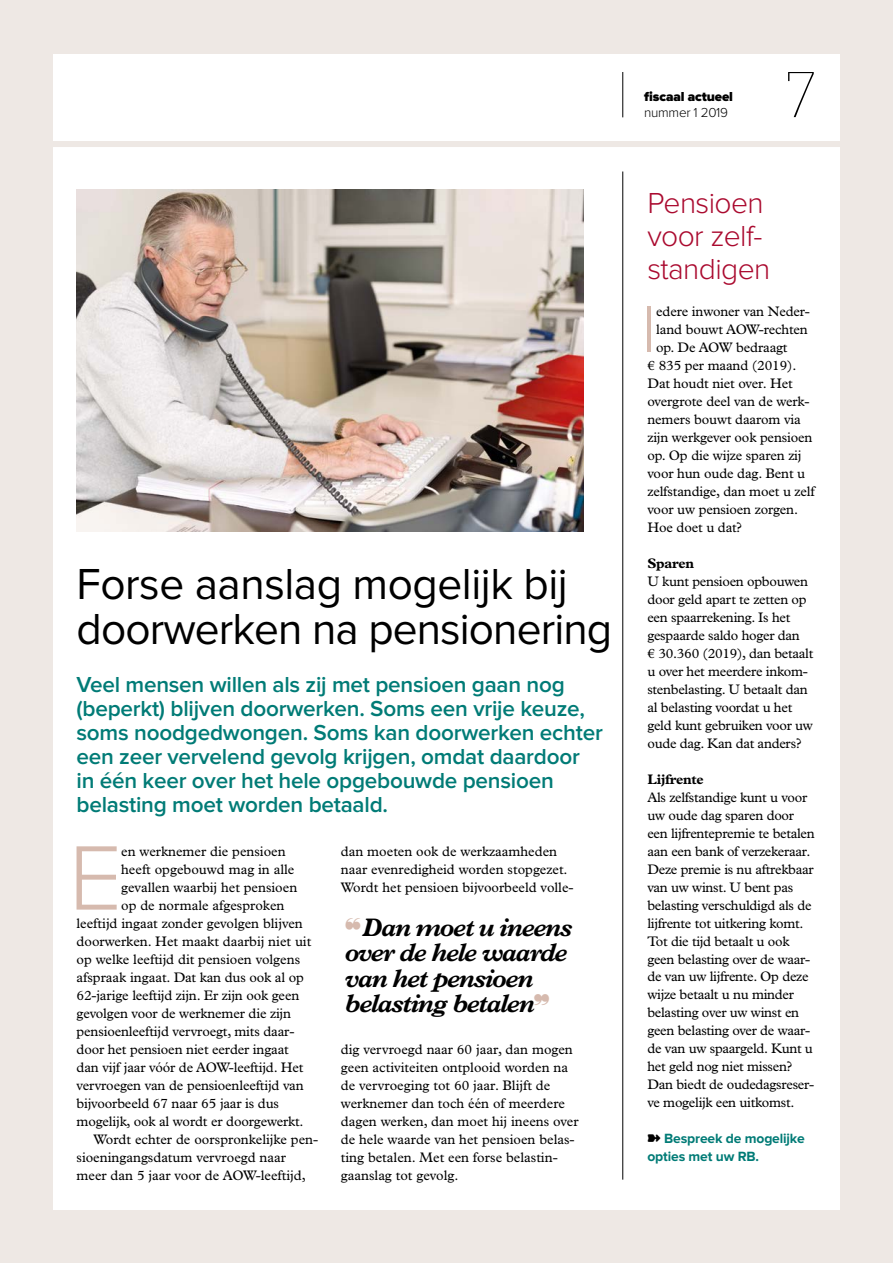
<style>
.page{position:relative;width:893px;height:1263px;background:#eee8e4}
.page>*{position:absolute;margin:0;border:0;box-sizing:border-box;transform-origin:0 0}
.t1{font:300 94.8px "Proxima Nova";color:#d6baae}
.t2{font:300 67.8px "Proxima Nova";color:#d6baae}
.t3{font:100 63px "Glypha LT Std";color:#000}
.t4{font:45px/45px "Proxima Nova";letter-spacing:-.02em;color:#000}
.t5{font:300 30px/33px "Proxima Nova";letter-spacing:-.02em;color:#aa0a2f}
.t6{font:italic 700 25.5px/25.5px "Plantin Std";letter-spacing:-.05em;color:#000}
.t7{font:600 22.5px/24px "Proxima Nova";letter-spacing:-.01em;color:#007b76}
.t8{font:13.8px/18px "Plantin Std";letter-spacing:-.01em;color:#000}
.t9{font:700 13.8px/18px "Proxima Nova";letter-spacing:-.01em;color:#007b76}
.t10{font:900 13.5px/16.5px "Proxima Nova";letter-spacing:-.01em;color:#000}
.s1{color:#d6baae}
.s2{font-weight:300}
.s3{font-weight:700}
</style>
<div class="page">
<div style="left:53px;top:54px;width:787px;height:1156px;background:#fff"></div>
<div style="left:0;top:141px;width:893px;height:6px;background:#eee8e4"></div>
<hr style="left:622px;top:72px;width:1px;height:45px;background:#000">
<img style="left:77px;top:189px;width:507px;height:342px">
<hr style="left:622px;top:171px;width:1px;height:1008px;background:#000">
<p class="t4" style="left:77px;top:563px;width:537px">Forse aanslag mogelijk bij doorwerken na pensionering</p>
<p class="t7" style="left:77px;top:673px;width:528px">Veel mensen willen als zij met pensioen gaan nog (beperkt) blijven doorwerken. Soms een vrije keuze, soms noodgedwongen. Soms kan doorwerken echter een zeer vervelend gevolg krijgen, omdat daardoor in één keer over het hele opgebouwde pensioen belasting moet worden betaald.</p>
<p class="t1" style="left:69px;top:835px;width:55px">E</p>
<p class="t8" style="left:121px;top:842px;width:166px">en werknemer die pensioen</p>
<p class="t8" style="left:341px;top:842px;width:234px">dan moeten ook de werkzaamheden naar evenredigheid worden stopgezet.<br>Wordt het pensioen bijvoorbeeld volle-</p>
<p class="t8" style="left:121px;top:860px;width:175px">heeft opgebouwd mag in alle</p>
<p class="t8" style="left:121px;top:878px;width:178px">gevallen waarbij het pensioen</p>
<p class="t8" style="left:121px;top:896px;width:165px">op de normale afgesproken</p>
<p class="t8" style="left:77px;top:914px;width:228px">leeftijd ingaat zonder gevolgen blijven</p>
<p class="t8" style="left:77px;top:932px;width:236px">doorwerken. Het maakt daarbij niet uit</p>
<p class="t8" style="left:77px;top:950px;width:225px">op welke leeftijd dit pensioen volgens</p>
<p class="t8" style="left:77px;top:968px;width:229px">afspraak ingaat. Dat kan dus ook al op</p>
<p class="t8" style="left:77px;top:986px;width:224px">62-jarige leeftijd zijn. Er zijn ook geen</p>
<p class="t8" style="left:77px;top:1004px;width:216px">gevolgen voor de werknemer die zijn</p>
<p class="t8" style="left:77px;top:1022px;width:219px">pensioenleeftijd vervroegt, mits daar-</p>
<p class="t8" style="left:77px;top:1040px;width:214px">door het pensioen niet eerder ingaat</p>
<p class="t8" style="left:77px;top:1058px;width:228px">dan vijf jaar vóór de AOW-leeftijd. Het</p>
<p class="t8" style="left:77px;top:1076px;width:229px">vervroegen van de pensioenleeftijd van</p>
<p class="t8" style="left:77px;top:1094px;width:204px">bijvoorbeeld 67 naar 65 jaar is dus</p>
<p class="t8" style="left:77px;top:1112px;width:229px">mogelijk, ook al wordt er doorgewerkt.</p>
<p class="t8" style="left:94px;top:1130px;width:226px">Wordt echter de oorspronkelijke pen-</p>
<p class="t8" style="left:77px;top:1148px;width:211px">sioeningangsdatum vervroegd naar</p>
<p class="t8" style="left:77px;top:1166px;width:231px">meer dan 5 jaar voor de AOW-leeftijd,</p>
<p class="t6" style="left:345px;top:914px;width:229px"><span class="s1">❝</span>Dan moet u ineens over de hele waarde van het pensioen belasting betalen</p>
<p class="t8" style="left:341px;top:1040px;width:239px">dig vervroegd naar 60 jaar, dan mogen geen activiteiten ontplooid worden na de vervroeging tot 60 jaar. Blijft de werknemer dan toch één of meerdere dagen werken, dan moet hij ineens over de hele waarde van het pensioen belas&shy;ting betalen. Met een forse belastin&shy;gaanslag tot gevolg.</p>
<p class="t10" style="left:644px;top:89px;width:90px">fiscaal actueel <span class="s2">nummer 1 2019</span></p>
<p class="t3" style="left:785px;top:58px;width:33px">7</p>
<p class="t5" style="left:647px;top:188px;width:124px">Pensioen voor zelf&shy;standigen</p>
<p class="t2" style="left:642px;top:298px;width:17px">I</p>
<p class="t8" style="left:656px;top:302px;width:155px">edere inwoner van Neder-</p>
<p class="t8" style="left:656px;top:320px;width:153px">land bouwt AOW-rechten</p>
<p class="t8" style="left:656px;top:338px;width:133px">op. De AOW bedraagt</p>
<p class="t8" style="left:647px;top:356px;width:151px">€ 835 per maand (2019).</p>
<p class="t8" style="left:647px;top:374px;width:147px">Dat houdt niet over. Het</p>
<p class="t8" style="left:647px;top:392px;width:164px">overgrote deel van de werk-</p>
<p class="t8" style="left:647px;top:410px;width:155px">nemers bouwt daarom via</p>
<p class="t8" style="left:647px;top:428px;width:167px">zijn werkgever ook pensioen</p>
<p class="t8" style="left:647px;top:446px;width:156px">op. Op die wijze sparen zij</p>
<p class="t8" style="left:647px;top:464px;width:159px">voor hun oude dag. Bent u</p>
<p class="t8" style="left:647px;top:482px;width:169px">zelfstandige, dan moet u zelf</p>
<p class="t8" style="left:647px;top:500px;width:152px">voor uw pensioen zorgen.</p>
<p class="t8" style="left:647px;top:518px;width:96px">Hoe doet u dat?</p>
<p class="t8" style="left:647px;top:554px;width:167px"><span class="s3">Sparen<br></span>U kunt pensioen opbouwen door geld apart te zetten op een spaarrekening. Is het gespaarde saldo hoger dan<br>€ 30.360 (2019), dan betaalt u over het meerdere inkom&shy;stenbelasting. U betaalt dan al belasting voordat u het geld kunt gebruiken voor uw oude dag. Kan dat anders?</p>
<p class="t8" style="left:647px;top:770px;width:169px"><span class="s3">Lijfrente<br></span>Als zelfstandige kunt u voor uw oude dag sparen door een lijfrentepremie te betalen aan een bank of verzekeraar.<br>Deze premie is nu aftrekbaar van uw winst. U bent pas belasting verschuldigd als de lijfrente tot uitkering komt.<br>Tot die tijd betaalt u ook geen belasting over de waar&shy;de van uw lijfrente. Op deze wijze betaalt u nu minder belasting over uw winst en geen belasting over de waar&shy;de van uw spaargeld. Kunt u het geld nog niet missen?<br>Dan biedt de oudedagsreser&shy;ve mogelijk een uitkomst.</p>
<p class="t9" style="left:647px;top:1130px;width:159px;text-indent:17px">Bespreek de mogelijke opties met uw RB.</p>
</div>
